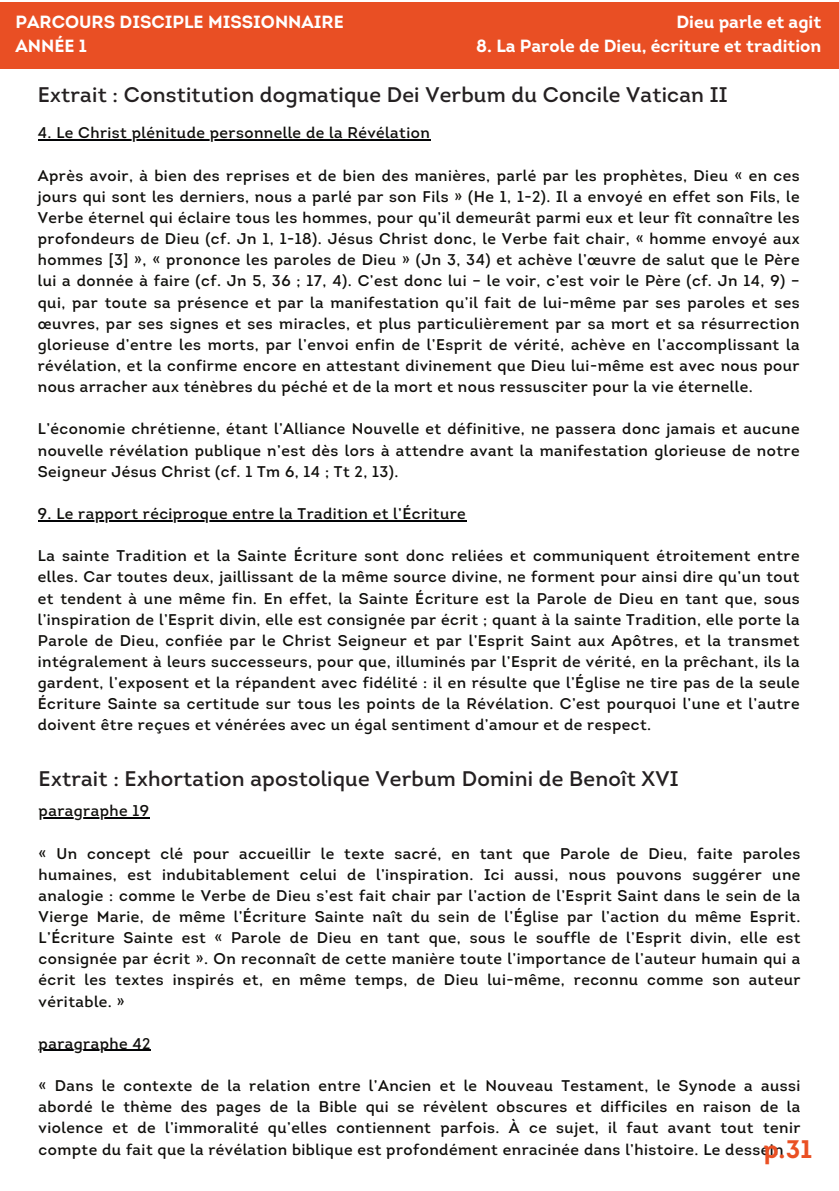
<style>
.page{position:relative;width:839px;height:1191px;background:#fff}
.page>*{position:absolute;margin:0;border:0;box-sizing:border-box;transform-origin:0 0}
.t1{font:700 25.4px "Intro";color:#ea5023}
.t2{font:21.2px "Intro";letter-spacing:.01em;color:#242021}
.t3{font:700 17.6px/24.4px "Intro";color:#fff}
.t4{font:15.4px/21.2px "Intro";letter-spacing:.03em;color:#100f0c;text-align:justify}
</style>
<div class="page">
<div style="left:0;top:2px;width:838px;height:67px;background:#e94f24"></div>
<hr style="left:38px;top:140px;width:392px;height:1px;background:#030406">
<hr style="left:38px;top:520px;width:428px;height:1px;background:#030406">
<hr style="left:39px;top:817px;width:110px;height:1px;background:#030406">
<hr style="left:39px;top:1050px;width:112px;height:1px;background:#030406">
<p class="t3" style="left:16px;top:9px;width:330px">PARCOURS DISCIPLE MISSIONNAIRE<br>ANNÉE 1</p>
<p class="t3" style="left:676px;top:9px;width:146px">Dieu parle et agit</p>
<p class="t3" style="left:476px;top:34px;width:346px">8. La Parole de Dieu, écriture et tradition</p>
<h2 class="t2" style="left:38px;top:81px;width:691px">Extrait : Constitution dogmatique Dei Verbum du Concile Vatican II</h2>
<p class="t4" style="left:38px;top:122px;width:393px">4. Le Christ plénitude personnelle de la Révélation</p>
<p class="t4" style="left:38px;top:165px;width:763px">Après avoir, à bien des reprises et de bien des manières, parlé par les prophètes, Dieu « en ces jours qui sont les derniers, nous a parlé par son Fils » (He 1, 1-2). Il a envoyé en effet son Fils, le Verbe éternel qui éclaire tous les hommes, pour qu’il demeurât parmi eux et leur fît connaître les profondeurs de Dieu (cf. Jn 1, 1-18). Jésus Christ donc, le Verbe fait chair, « homme envoyé aux hommes [3] », « prononce les paroles de Dieu » (Jn 3, 34) et achève l’œuvre de salut que le Père lui a donnée à faire (cf. Jn 5, 36 ; 17, 4). C’est donc lui – le voir, c’est voir le Père (cf. Jn 14, 9) – qui, par toute sa présence et par la manifestation qu’il fait de lui-même par ses paroles et ses œuvres, par ses signes et ses miracles, et plus particulièrement par sa mort et sa résurrection glorieuse d’entre les morts, par l’envoi enfin de l’Esprit de vérité, achève en l’accomplissant la révélation, et la confirme encore en attestant divinement que Dieu lui-même est avec nous pour nous arracher aux ténèbres du péché et de la mort et nous ressusciter pour la vie éternelle.</p>
<p class="t4" style="left:38px;top:418px;width:763px">L’économie chrétienne, étant l’Alliance Nouvelle et définitive, ne passera donc jamais et aucune nouvelle révélation publique n’est dès lors à attendre avant la manifestation glorieuse de notre Seigneur Jésus Christ (cf. 1 Tm 6, 14 ; Tt 2, 13).</p>
<p class="t4" style="left:38px;top:503px;width:429px">9. Le rapport réciproque entre la Tradition et l’Écriture</p>
<p class="t4" style="left:38px;top:545px;width:763px">La sainte Tradition et la Sainte Écriture sont donc reliées et communiquent étroitement entre elles. Car toutes deux, jaillissant de la même source divine, ne forment pour ainsi dire qu’un tout et tendent à une même fin. En effet, la Sainte Écriture est la Parole de Dieu en tant que, sous l’inspiration de l’Esprit divin, elle est consignée par écrit ; quant à la sainte Tradition, elle porte la Parole de Dieu, confiée par le Christ Seigneur et par l’Esprit Saint aux Apôtres, et la transmet intégralement à leurs successeurs, pour que, illuminés par l’Esprit de vérité, en la prêchant, ils la gardent, l’exposent et la répandent avec fidélité : il en résulte que l’Église ne tire pas de la seule Écriture Sainte sa certitude sur tous les points de la Révélation. C’est pourquoi l’une et l’autre doivent être reçues et vénérées avec un égal sentiment d’amour et de respect.</p>
<h2 class="t2" style="left:39px;top:765px;width:641px">Extrait : Exhortation apostolique Verbum Domini de Benoît XVI</h2>
<p class="t4" style="left:39px;top:800px;width:112px">paragraphe 19</p>
<p class="t4" style="left:39px;top:843px;width:763px">« Un concept clé pour accueillir le texte sacré, en tant que Parole de Dieu, faite paroles humaines, est indubitablement celui de l’inspiration. Ici aussi, nous pouvons suggérer une analogie : comme le Verbe de Dieu s’est fait chair par l’action de l’Esprit Saint dans le sein de la Vierge Marie, de même l’Écriture Sainte naît du sein de l’Église par l’action du même Esprit.<br>L’Écriture Sainte est « Parole de Dieu en tant que, sous le souffle de l’Esprit divin, elle est consignée par écrit ». On reconnaît de cette manière toute l’importance de l’auteur humain qui a écrit les textes inspirés et, en même temps, de Dieu lui-même, reconnu comme son auteur véritable. »</p>
<p class="t4" style="left:39px;top:1033px;width:113px">paragraphe 42</p>
<p class="t4" style="left:39px;top:1075px;width:763px">« Dans le contexte de la relation entre l’Ancien et le Nouveau Testament, le Synode a aussi abordé le thème des pages de la Bible qui se révèlent obscures et difficiles en raison de la violence et de l’immoralité qu’elles contiennent parfois. À ce sujet, il faut avant tout tenir compte du fait que la révélation biblique est profondément enracinée dans l’histoire. Le dessein</p>
<h1 class="t1" style="left:763px;top:1132px;width:50px">p.31</h1>
</div>
